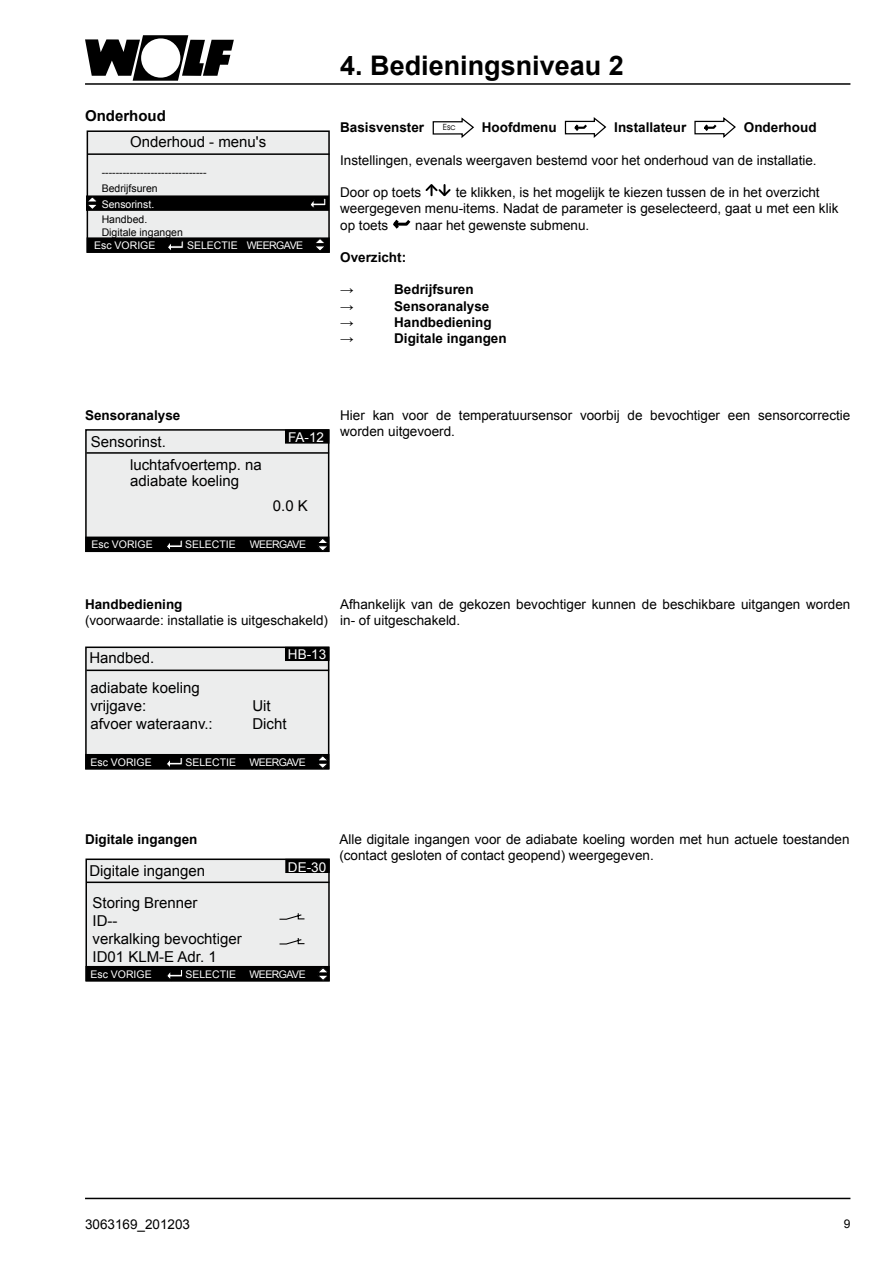
<style>
.page{position:relative;width:893px;height:1263px;background:#fff}
.page>*{position:absolute;margin:0;border:0;box-sizing:border-box;transform-origin:0 0}
.t1{font:700 27px "Arial";color:#000}
.t2{font:15px/18px "Arial";color:#000}
.t3{font:700 15px "Arial";color:#000}
.t4{font:13.5px/16.2px "Arial";color:#000}
.t5{font:700 13.5px "Arial";color:#000}
.t6{font:13.5px "Arial";color:#fff}
.t7{font:12px "Arial";color:#000}
.t8{font:10.5px "Arial";color:#fff}
.t9{font:10.5px/16px "Arial";color:#000}
.t10{font:8.55px "Avant Garde Bk BT";color:#000}
</style>
<div class="page">
<div style="left:86px;top:430px;width:243px;height:121px;background:#eceded"></div>
<div style="left:85px;top:429px;width:244px;height:123px;border:2px solid #000"></div>
<div style="left:86px;top:537px;width:243px;height:14px;background:#000"></div>
<div style="left:85px;top:537px;width:244px;height:15px;border:2px solid #000"></div>
<hr style="left:86px;top:452px;width:243px;height:2px;background:#000">
<svg style="left:317px;top:538px;width:12px;height:13px"></svg>
<svg style="left:166px;top:540px;width:17px;height:11px"></svg>
<div style="left:286px;top:430px;width:43px;height:13px;background:#000"></div>
<div style="left:285px;top:429px;width:44px;height:15px;border:2px solid #000"></div>
<div style="left:86px;top:647px;width:243px;height:122px;background:#eceded"></div>
<div style="left:85px;top:646px;width:244px;height:123px;border:2px solid #000"></div>
<div style="left:86px;top:755px;width:243px;height:14px;background:#000"></div>
<div style="left:85px;top:754px;width:244px;height:15px;border:2px solid #000"></div>
<hr style="left:86px;top:669px;width:243px;height:2px;background:#000">
<svg style="left:317px;top:755px;width:12px;height:14px"></svg>
<svg style="left:166px;top:758px;width:17px;height:11px"></svg>
<div style="left:286px;top:647px;width:43px;height:13px;background:#000"></div>
<div style="left:285px;top:647px;width:44px;height:14px;border:2px solid #000"></div>
<div style="left:86px;top:859px;width:243px;height:122px;background:#eceded"></div>
<div style="left:85px;top:858px;width:245px;height:123px;border:2px solid #000"></div>
<div style="left:86px;top:967px;width:243px;height:14px;background:#000"></div>
<div style="left:85px;top:966px;width:245px;height:15px;border:2px solid #000"></div>
<hr style="left:87px;top:881px;width:242px;height:2px;background:#000">
<svg style="left:317px;top:967px;width:12px;height:14px"></svg>
<svg style="left:166px;top:969px;width:17px;height:12px"></svg>
<div style="left:286px;top:859px;width:43px;height:13px;background:#000"></div>
<div style="left:285px;top:859px;width:45px;height:14px;border:2px solid #000"></div>
<svg style="left:279px;top:913px;width:26px;height:32px"></svg>
<div style="left:87px;top:131px;width:242px;height:121px;background:#eceded"></div>
<div style="left:87px;top:130px;width:243px;height:123px;border:2px solid #000"></div>
<div style="left:87px;top:238px;width:242px;height:14px;background:#000"></div>
<div style="left:87px;top:237px;width:243px;height:16px;border:2px solid #000"></div>
<hr style="left:88px;top:153px;width:241px;height:2px;background:#000">
<svg style="left:314px;top:238px;width:12px;height:13px"></svg>
<svg style="left:167px;top:241px;width:17px;height:11px"></svg>
<div style="left:87px;top:196px;width:241px;height:14px;background:#000"></div>
<div style="left:86px;top:195px;width:243px;height:16px;border:2px solid #000"></div>
<svg style="left:86px;top:196px;width:12px;height:14px"></svg>
<svg style="left:310px;top:198px;width:16px;height:11px"></svg>
<svg style="left:432px;top:117px;width:42px;height:21px"></svg>
<svg style="left:564px;top:117px;width:43px;height:21px"></svg>
<svg style="left:694px;top:117px;width:42px;height:21px"></svg>
<svg style="left:425px;top:184px;width:26px;height:13px"></svg>
<svg style="left:393px;top:219px;width:18px;height:10px"></svg>
<svg style="left:85px;top:35px;width:149px;height:46px"></svg>
<hr style="left:85px;top:83px;width:765px;height:2px;background:#000">
<hr style="left:85px;top:1198px;width:765px;height:1px;background:#000">
<p class="t3" style="left:85px;top:106px;width:82px">Onderhoud</p>
<p class="t2" style="left:130px;top:133px;width:138px">Onderhoud - menu's</p>
<p class="t9" style="left:102px;top:164px;width:106px">------------------------------<br>Bedrijfsuren</p>
<p class="t8" style="left:102px;top:197px;width:54px">Sensorinst.</p>
<p class="t9" style="left:102px;top:214px;width:83px;line-height:12.8px">Handbed.<br>Digitale ingangen</p>
<p class="t8" style="left:94px;top:239px;width:63px">Esc VORIGE</p>
<p class="t8" style="left:187px;top:239px;width:77px">SELECTIE Weergave</p>
<h1 class="t1" style="left:340px;top:48px;width:285px">4. Bedieningsniveau 2</h1>
<p class="t5" style="left:340px;top:119px;width:86px">Basisvenster</p>
<p class="t10" style="left:443px;top:122px;width:15px">Esc</p>
<p class="t5" style="left:482px;top:119px;width:76px">Hoofdmenu</p>
<p class="t5" style="left:614px;top:119px;width:74px">Installateur</p>
<p class="t5" style="left:744px;top:119px;width:74px">Onderhoud</p>
<p class="t4" style="left:340px;top:152px;width:478px">Instellingen, evenals weergaven bestemd voor het onderhoud van de installatie.</p>
<p class="t4" style="left:340px;top:184px;width:83px">Door op toets</p>
<p class="t4" style="left:340px;top:184px;width:500px;text-indent:116px">te klikken, is het mogelijk te kiezen tussen de in het overzicht weergegeven menu-items. Nadat de parameter is geselecteerd, gaat u met een klik op toets</p>
<p class="t4" style="left:415px;top:217px;width:176px">naar het gewenste submenu.</p>
<p class="t5" style="left:340px;top:248px;width:68px">Overzicht:</p>
<p class="t4" style="left:340px;top:282px;width:15px">→</p>
<p class="t5" style="left:394px;top:281px;width:81px">Bedrijfsuren</p>
<p class="t4" style="left:340px;top:298px;width:15px">→</p>
<p class="t5" style="left:394px;top:297px;width:97px">Sensoranalyse</p>
<p class="t4" style="left:340px;top:314px;width:15px">→</p>
<p class="t5" style="left:394px;top:313px;width:99px">Handbediening</p>
<p class="t4" style="left:340px;top:330px;width:15px">→</p>
<p class="t5" style="left:394px;top:329px;width:114px">Digitale ingangen</p>
<p class="t5" style="left:85px;top:407px;width:97px">Sensoranalyse</p>
<p class="t2" style="left:91px;top:433px;width:77px">Sensorinst.</p>
<p class="t2" style="left:130px;top:457px;width:133px;line-height:16px">luchtafvoertemp. na adiabate koeling</p>
<p class="t6" style="left:288px;top:428px;width:38px">FA-12</p>
<p class="t2" style="left:273px;top:496px;width:37px">0.0 K</p>
<p class="t8" style="left:91px;top:538px;width:63px">Esc VORIGE</p>
<p class="t8" style="left:185px;top:538px;width:52px">SELECTIE</p>
<p class="t8" style="left:250px;top:538px;width:17px">Weergave</p>
<p class="t4" style="left:340px;top:407px;width:512px">Hier kan voor de temperatuursensor voorbij de bevochtiger een sensorcorrectie worden uitgevoerd.</p>
<p class="t5" style="left:85px;top:595px;width:99px">Handbediening</p>
<p class="t4" style="left:85px;top:612px;width:245px">(voorwaarde: installatie is uitgeschakeld)</p>
<p class="t2" style="left:89px;top:649px;width:67px">Handbed.</p>
<p class="t6" style="left:288px;top:646px;width:40px">HB-13</p>
<p class="t2" style="left:90px;top:679px;width:111px">adiabate koeling vrijgave:</p>
<p class="t2" style="left:252px;top:697px;width:20px">Uit</p>
<p class="t2" style="left:90px;top:715px;width:124px">afvoer wateraanv.:</p>
<p class="t2" style="left:252px;top:715px;width:36px">Dicht</p>
<p class="t8" style="left:90px;top:755px;width:63px">Esc VORIGE</p>
<p class="t8" style="left:185px;top:755px;width:52px">SELECTIE</p>
<p class="t8" style="left:250px;top:755px;width:17px">Weergave</p>
<p class="t4" style="left:340px;top:596px;width:512px">Afhankelijk van de gekozen bevochtiger kunnen de beschikbare uitgangen worden in- of uitgeschakeld.</p>
<p class="t5" style="left:85px;top:830px;width:114px">Digitale ingangen</p>
<p class="t2" style="left:89px;top:862px;width:117px">Digitale ingangen</p>
<p class="t6" style="left:288px;top:858px;width:40px">DE-30</p>
<p class="t2" style="left:93px;top:893px;width:151px">Storing Brenner<br>ID--<br>verkalking bevochtiger<br>ID01 KLM-E Adr. 1</p>
<p class="t8" style="left:90px;top:968px;width:63px">Esc VORIGE</p>
<p class="t8" style="left:185px;top:968px;width:52px">SELECTIE</p>
<p class="t8" style="left:250px;top:968px;width:17px">Weergave</p>
<p class="t4" style="left:339px;top:831px;width:512px">Alle digitale ingangen voor de adiabate koeling worden met hun actuele toestanden (contact gesloten of contact geopend) weergegeven.</p>
<p class="t4" style="left:85px;top:1216px;width:107px">3063169_201203</p>
<p class="t7" style="left:844px;top:1215px;width:8px">9</p>
</div>
